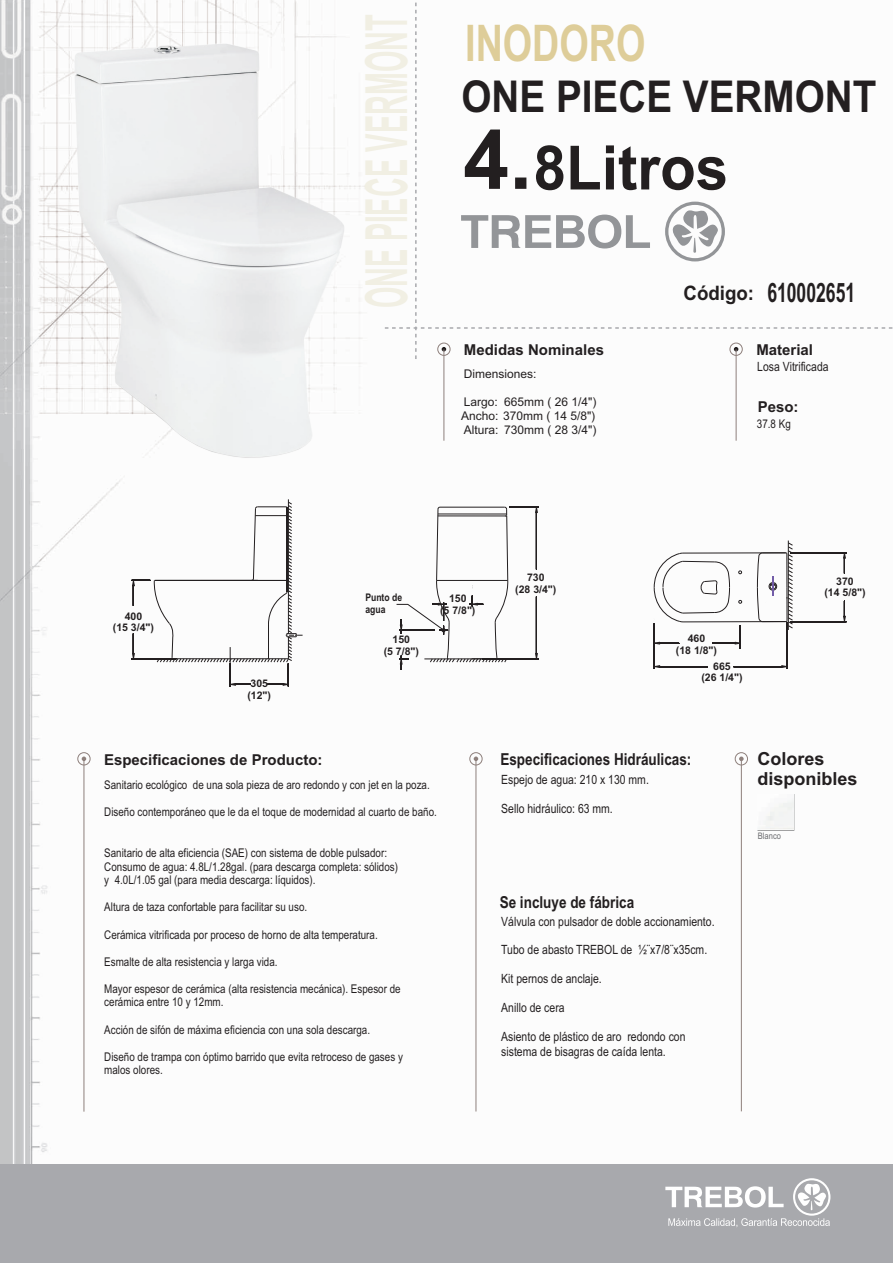
<style>
.page{position:relative;width:893px;height:1263px;background:#fff}
.page>*{position:absolute;margin:0;border:0;box-sizing:border-box;transform-origin:0 0}
.t1{font:700 61.5px "Arial";color:#231f20;scale:.95 1}
.t2{font:700 58.2px "Arial";color:#f1efe3;scale:.47 1}
.t3{font:700 50.55px "Arial Narrow";color:#decd99;scale:.91 1}
.t4{font:700 43.95px "Arial";color:#231f20;scale:.88 1}
.t5{font:700 26.85px "Arial";color:#231f20;scale:.66 1}
.t6{font:700 18px/20.1px "Arial";color:#231f20}
.t7{font:700 16.5px "Arial Narrow";color:#231f20}
.t8{font:700 15px "Arial";color:#231f20}
.t9{font:12.75px/14.4px "Arial Narrow";color:#231f20}
.t10{font:12px/13.6px "Arial Narrow";color:#231f20}
.t11{font:12px "Arial";color:#231f20}
.t12{font:700 10.5px/11.7px "Arial";color:#231f20;text-align:center}
.t13{font:700 10.5px/12px "Arial Narrow";color:#231f20}
.t14{font:9px "Arial";color:#6c6d70;scale:.84 1}
.s1{font-size:19.95px}
</style>
<div class="page">
<img style="left:0;top:0;width:893px;height:1164px">
<div style="left:0;top:1164px;width:893px;height:99px;background:#a8a9ad"></div>
<svg style="left:665px;top:1178px;width:165px;height:49px"></svg>
<svg style="left:739px;top:756px;width:5px;height:5px"></svg>
<div style="left:735px;top:752px;width:13px;height:13px;border:1px solid #8e807c;border-radius:50%"></div>
<hr style="left:741px;top:759px;width:1px;height:352px;background:#8e807c">
<svg style="left:474px;top:756px;width:4px;height:5px"></svg>
<div style="left:470px;top:752px;width:12px;height:13px;border:1px solid #8e807c;border-radius:50%"></div>
<hr style="left:476px;top:759px;width:1px;height:352px;background:#8e807c">
<svg style="left:82px;top:756px;width:4px;height:5px"></svg>
<div style="left:78px;top:752px;width:12px;height:13px;border:1px solid #8e807c;border-radius:50%"></div>
<hr style="left:84px;top:759px;width:1px;height:353px;background:#8e807c">
<hr style="left:444px;top:349px;width:1px;height:92px;background:#8e807c">
<hr style="left:736px;top:349px;width:1px;height:92px;background:#8e807c">
<svg style="left:385px;top:3px;width:507px;height:356px"></svg>
<svg style="left:757px;top:794px;width:37px;height:37px"></svg>
<img style="left:758px;top:794px;width:36px;height:36px">
<hr style="left:791px;top:553px;width:55px;height:1px;background:#231f20">
<hr style="left:790px;top:621px;width:56px;height:1px;background:#231f20">
<svg style="left:843px;top:554px;width:2px;height:19px"></svg>
<hr style="left:787px;top:623px;width:1px;height:45px;background:#231f20">
<hr style="left:654px;top:624px;width:1px;height:44px;background:#231f20">
<hr style="left:734px;top:666px;width:48px;height:1px;background:#231f20">
<hr style="left:660px;top:666px;width:48px;height:1px;background:#231f20">
<svg style="left:843px;top:601px;width:2px;height:20px"></svg>
<svg style="left:396px;top:507px;width:142px;height:163px"></svg>
<svg style="left:132px;top:499px;width:171px;height:187px"></svg>
<svg style="left:654px;top:540px;width:138px;height:108px"></svg>
<img style="left:73px;top:43px;width:272px;height:416px">
<p class="t12" style="left:113px;top:611px;width:43px">400<br>(15 3/4")</p>
<p class="t12" style="left:247px;top:678px;width:25px;text-align:left">305 (12")</p>
<h2 class="t2" style="left:365px;top:308px;width:627px;rotate:-90deg">ONE PIECE VERMONT</h2>
<h3 class="t3" style="left:465px;top:24px;width:200px">INODORO</h3>
<h3 class="t4" style="left:461px;top:80px;width:473px">ONE PIECE VERMONT</h3>
<h1 class="t1" style="left:534px;top:145px;width:206px">8Litros</h1>
<p class="t8" style="left:464px;top:344px;width:142px">Medidas Nominales</p>
<p class="t11" style="left:464px;top:369px;width:74px">Dimensiones:</p>
<p class="t11" style="left:504px;top:398px;width:94px">665mm ( 26 1/4")</p>
<p class="t11" style="left:504px;top:426px;width:94px">730mm ( 28 3/4")</p>
<p class="t11" style="left:464px;top:398px;width:36px">Largo:</p>
<p class="t11" style="left:461px;top:411px;width:136px">Ancho: 370mm ( 14 5/8")</p>
<p class="t11" style="left:464px;top:426px;width:36px">Altura:</p>
<h3 class="t5" style="left:683px;top:282px;width:262px"><span class="s1">Código:</span> 610002651</h3>
<p class="t8" style="left:756px;top:344px;width:58px">Material</p>
<p class="t9" style="left:757px;top:360px;width:73px">Losa Vitrificada</p>
<p class="t8" style="left:758px;top:401px;width:42px">Peso:</p>
<p class="t10" style="left:757px;top:418px;width:35px">37.8 Kg</p>
<p class="t13" style="left:365px;top:592px;width:38px">Punto de agua</p>
<p class="t12" style="left:440px;top:594px;width:37px">150<br>(5 7/8")</p>
<p class="t12" style="left:384px;top:635px;width:37px">150<br>(5 7/8")</p>
<p class="t12" style="left:515px;top:573px;width:43px">730<br>(28 3/4")</p>
<p class="t12" style="left:824px;top:576px;width:43px">370<br>(14 5/8")</p>
<p class="t12" style="left:676px;top:634px;width:43px">460<br>(18 1/8")</p>
<p class="t12" style="left:701px;top:661px;width:43px">665<br>(26 1/4")</p>
<p class="t8" style="left:104px;top:754px;width:220px">Especificaciones de Producto:</p>
<h3 class="t7" style="left:500px;top:753px;width:193px">Especificaciones Hidráulicas:</h3>
<p class="t9" style="left:501px;top:774px;width:149px">Espejo de agua: 210 x 130 mm.</p>
<p class="t9" style="left:501px;top:803px;width:113px">Sello hidráulico: 63 mm.</p>
<p class="t10" style="left:104px;top:779px;width:327px">Sanitario ecológico de una sola pieza de aro redondo y con jet en la poza.</p>
<p class="t10" style="left:104px;top:806px;width:334px">Diseño contemporáneo que le da el toque de modernidad al cuarto de baño.</p>
<p class="t10" style="left:104px;top:847px;width:295px">Sanitario de alta eficiencia (SAE) con sistema de doble pulsador:<br>Consumo de agua: 4.8L/1.28gal. (para descarga completa: sólidos) y 4.0L/1.05 gal (para media descarga: líquidos).</p>
<p class="t10" style="left:104px;top:901px;width:204px">Altura de taza confortable para facilitar su uso.</p>
<p class="t10" style="left:104px;top:928px;width:275px">Cerámica vitrificada por proceso de horno de alta temperatura.</p>
<p class="t10" style="left:104px;top:956px;width:175px">Esmalte de alta resistencia y larga vida.</p>
<p class="t10" style="left:104px;top:983px;width:298px">Mayor espesor de cerámica (alta resistencia mecánica). Espesor de cerámica entre 10 y 12mm.</p>
<p class="t10" style="left:104px;top:1024px;width:267px">Acción de sifón de máxima eficiencia con una sola descarga.</p>
<p class="t10" style="left:104px;top:1051px;width:300px">Diseño de trampa con óptimo barrido que evita retroceso de gases y malos olores.</p>
<h3 class="t7" style="left:500px;top:895px;width:136px">Se incluye de fábrica</h3>
<p class="t9" style="left:501px;top:915px;width:215px">Válvula con pulsador de doble accionamiento.</p>
<p class="t9" style="left:501px;top:944px;width:207px">Tubo de abasto TREBOL de ½¨x7/8¨x35cm.</p>
<p class="t9" style="left:501px;top:973px;width:102px">Kit pernos de anclaje.</p>
<p class="t9" style="left:501px;top:1002px;width:65px">Anillo de cera</p>
<p class="t9" style="left:501px;top:1030px;width:186px">Asiento de plástico de aro redondo con sistema de bisagras de caída lenta.</p>
<h3 class="t6" style="left:757px;top:750px;width:102px">Colores disponibles</h3>
<p class="t14" style="left:758px;top:832px;width:29px">Blanco</p>
</div>
